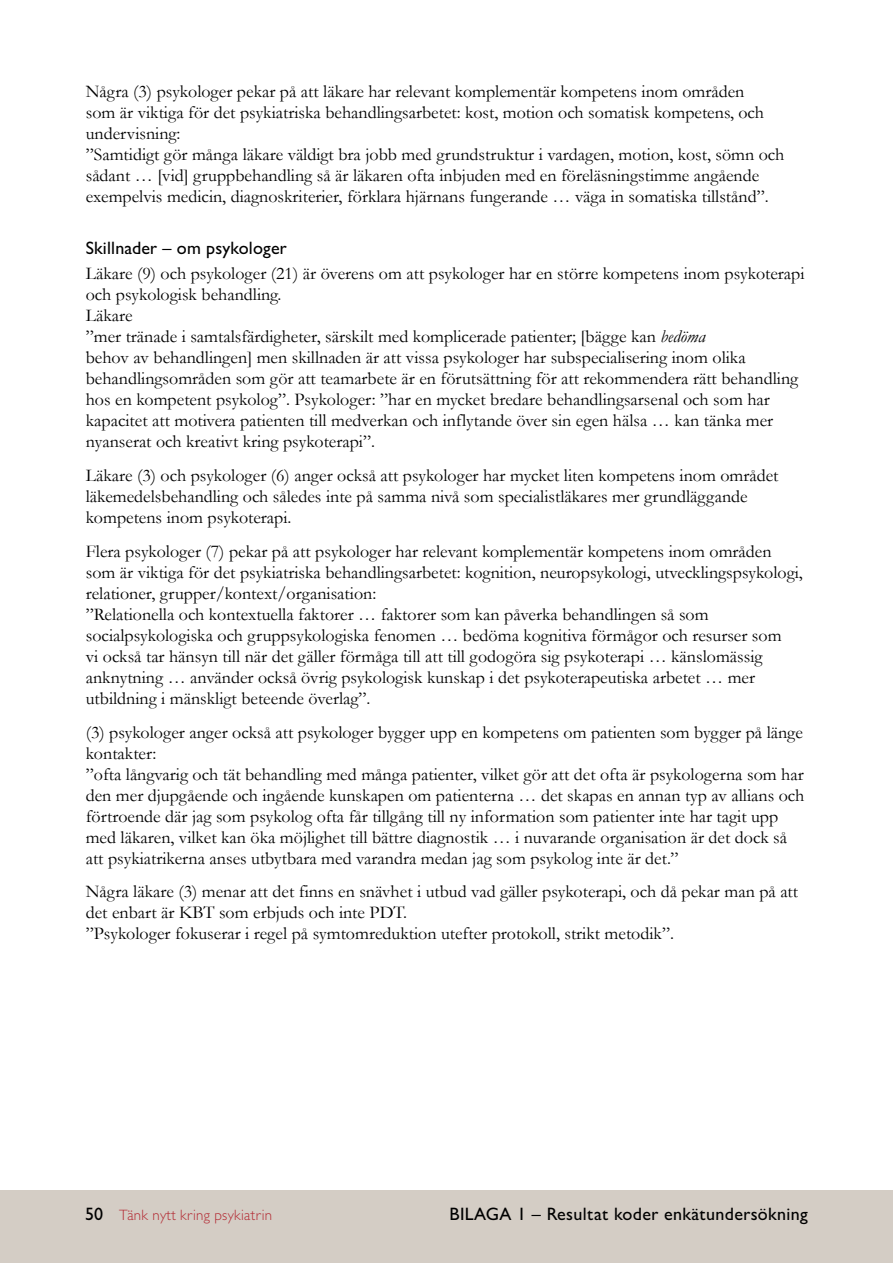
<style>
.page{position:relative;width:893px;height:1263px;background:#fff}
.page>*{position:absolute;margin:0;border:0;box-sizing:border-box;transform-origin:0 0}
.t1{font:18px/21px "Garamond";color:#000}
.t2{font:500 18px "Gill Sans MT Pro";letter-spacing:.02em;color:#000}
.t3{font:300 15px "Gill Sans MT Pro";letter-spacing:.02em;color:#b32a33}
.s1{font-style:italic}
.s2{font-weight:500;font-size:18px;color:#000}
</style>
<div class="page">
<div style="left:0;top:1191px;width:893px;height:72px;background:#d4cdc5"></div>
<p class="t1" style="left:86px;top:80px;width:700px">Några (3) psykologer pekar på att läkare har relevant komplementär kompetens inom områden<br>som är viktiga för det psykiatriska behandlingsarbetet: kost, motion och somatisk kompetens, och undervisning:<br>”Samtidigt gör många läkare väldigt bra jobb med grundstruktur i vardagen, motion, kost, sömn och sådant … [vid] gruppbehandling så är läkaren ofta inbjuden med en föreläsningstimme angående exempelvis medicin, diagnoskriterier, förklara hjärnans fungerande … väga in somatiska tillstånd”.</p>
<p class="t2" style="left:86px;top:237px;width:203px">Skillnader – om psykologer</p>
<p class="t1" style="left:86px;top:263px;width:720px">Läkare (9) och psykologer (21) är överens om att psykologer har en större kompetens inom psykoterapi och psykologisk behandling.<br>Läkare<br>”mer tränade i samtalsfärdigheter, särskilt med komplicerade patienter; [bägge kan <span class="s1">bedöma<br></span>behov av behandlingen] men skillnaden är att vissa psykologer har subspecialisering inom olika behandlingsområden som gör att teamarbete är en förutsättning för att rekommendera rätt behandling hos en kompetent psykolog”. Psykologer: ”har en mycket bredare behandlingsarsenal och som har kapacitet att motivera patienten till medverkan och inflytande över sin egen hälsa … kan tänka mer nyanserat och kreativt kring psykoterapi”.</p>
<p class="t1" style="left:86px;top:464px;width:694px">Läkare (3) och psykologer (6) anger också att psykologer har mycket liten kompetens inom området läkemedelsbehandling och således inte på samma nivå som specialistläkares mer grundläggande kompetens inom psykoterapi.</p>
<p class="t1" style="left:86px;top:540px;width:719px">Flera psykologer (7) pekar på att psykologer har relevant komplementär kompetens inom områden som är viktiga för det psykiatriska behandlingsarbetet: kognition, neuropsykologi, utvecklingspsykologi, relationer, grupper/kontext/organisation:<br>”Relationella och kontextuella faktorer … faktorer som kan påverka behandlingen så som socialpsykologiska och gruppsykologiska fenomen … bedöma kognitiva förmågor och resurser som<br>vi också tar hänsyn till när det gäller förmåga till att till godogöra sig psykoterapi … känslomässig anknytning … använder också övrig psykologisk kunskap i det psykoterapeutiska arbetet … mer utbildning i mänskligt beteende överlag”.</p>
<p class="t1" style="left:86px;top:721px;width:720px">(3) psykologer anger också att psykologer bygger upp en kompetens om patienten som bygger på länge kontakter:<br>”ofta långvarig och tät behandling med många patienter, vilket gör att det ofta är psykologerna som har den mer djupgående och ingående kunskapen om patienterna … det skapas en annan typ av allians och förtroende där jag som psykolog ofta får tillgång till ny information som patienter inte har tagit upp med läkaren, vilket kan öka möjlighet till bättre diagnostik … i nuvarande organisation är det dock så att psykiatrikerna anses utbytbara med varandra medan jag som psykolog inte är det.”</p>
<p class="t1" style="left:86px;top:881px;width:714px">Några läkare (3) menar att det finns en snävhet i utbud vad gäller psykoterapi, och då pekar man på att det enbart är KBT som erbjuds och inte PDT.<br>”Psykologer fokuserar i regel på symtomreduktion utefter protokoll, strikt metodik”.</p>
<p class="t3" style="left:85px;top:1205px;width:189px"><span class="s2">50</span> Tänk nytt kring psykiatrin</p>
<p class="t2" style="left:450px;top:1203px;width:12px">BILAGA</p>
<p class="t2" style="left:517px;top:1203px;width:292px">1 – Resultat koder enkätundersökning</p>
</div>
